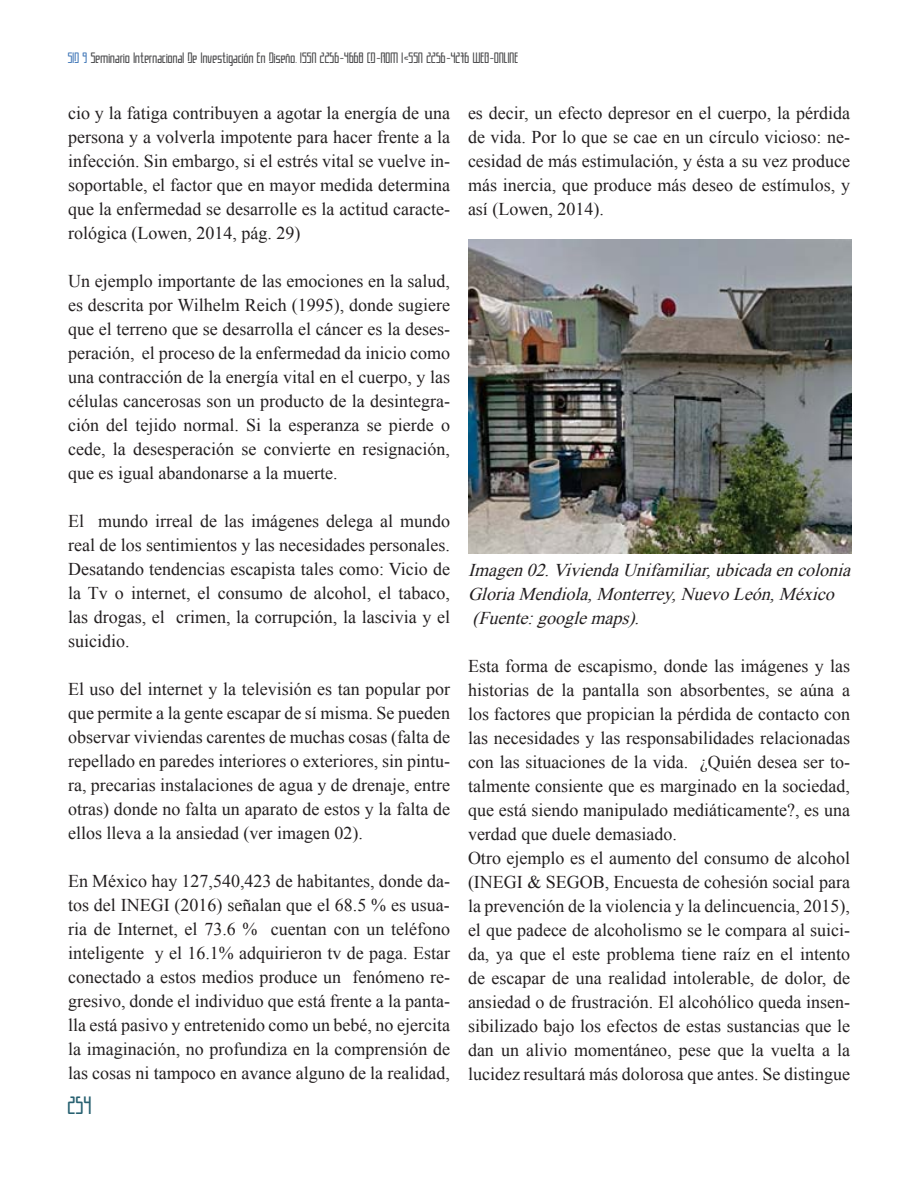
<style>
.page{position:relative;width:918px;height:1188px;background:#fff}
.page>*{position:absolute;margin:0;border:0;box-sizing:border-box;transform-origin:0 0}
.t1{font:22.5px "TALLER11";color:#286171}
.t2{font:18px/24px "Times New Roman";color:#231f20;text-align:justify}
.t3{font:italic 18px/24px "Times New Roman";color:#231f20}
.t4{font:13.5px "TALLER11";color:#4a4a4c}
.s1{color:#457ab9}
</style>
<div class="page">
<img style="left:468px;top:240px;width:383px;height:313px">
<p class="t4" style="left:68px;top:51px;width:452px"><span class="s1">SID 9</span> Seminario Internacional De Investigación En Diseño. ISSN 2256-4668 CD-ROM I&lt;SSN 2256-4276 WEB-ONLINE</p>
<p class="t2" style="left:68px;top:101px;width:384px">cio y la fatiga contribuyen a agotar la energía de una persona y a volverla impotente para hacer frente a la infección. Sin embargo, si el estrés vital se vuelve in&shy;soportable, el factor que en mayor medida determina que la enfermedad se desarrolle es la actitud caracte&shy;rológica (Lowen, 2014, pág. 29)</p>
<p class="t2" style="left:68px;top:269px;width:384px">Un ejemplo importante de las emociones en la salud, es descrita por Wilhelm Reich (1995), donde sugiere que el terreno que se desarrolla el cáncer es la deses&shy;peración, el proceso de la enfermedad da inicio como una contracción de la energía vital en el cuerpo, y las células cancerosas son un producto de la desintegra&shy;ción del tejido normal. Si la esperanza se pierde o cede, la desesperación se convierte en resignación, que es igual abandonarse a la muerte.</p>
<p class="t2" style="left:68px;top:509px;width:384px">El mundo irreal de las imágenes delega al mundo real de los sentimientos y las necesidades personales.<br>Desatando tendencias escapista tales como: Vicio de la Tv o internet, el consumo de alcohol, el tabaco, las drogas, el crimen, la corrupción, la lascivia y el suicidio.</p>
<p class="t2" style="left:68px;top:677px;width:384px">El uso del internet y la televisión es tan popular por que permite a la gente escapar de sí misma. Se pueden observar viviendas carentes de muchas cosas (falta de repellado en paredes interiores o exteriores, sin pintu&shy;ra, precarias instalaciones de agua y de drenaje, entre otras) donde no falta un aparato de estos y la falta de ellos lleva a la ansiedad (ver imagen 02).</p>
<p class="t2" style="left:68px;top:869px;width:384px">En México hay 127,540,423 de habitantes, donde da&shy;tos del INEGI (2016) señalan que el 68.5 % es usua&shy;ria de Internet, el 73.6 % cuentan con un teléfono inteligente y el 16.1% adquirieron tv de paga. Estar conectado a estos medios produce un fenómeno re&shy;gresivo, donde el individuo que está frente a la panta&shy;lla está pasivo y entretenido como un bebé, no ejercita la imaginación, no profundiza en la comprensión de las cosas ni tampoco en avance alguno de la realidad,</p>
<p class="t1" style="left:68px;top:1094px;width:26px">254</p>
<p class="t2" style="left:468px;top:101px;width:384px">es decir, un efecto depresor en el cuerpo, la pérdida de vida. Por lo que se cae en un círculo vicioso: ne&shy;cesidad de más estimulación, y ésta a su vez produce más inercia, que produce más deseo de estímulos, y así (Lowen, 2014).</p>
<p class="t3" style="left:468px;top:558px;width:389px">Imagen02.ViviendaUnifamiliar,ubicadaencolonia<br>GloriaMendiola,Monterrey,NuevoLeón,México (Fuente:googlemap s).</p>
<p class="t2" style="left:468px;top:654px;width:384px;text-align:left">Esta forma de escapismo, donde las imágenes y las historias de la pantalla son absorbentes, se aúna a los factores que propician la pérdida de contacto con las necesidades y las responsabilidades relacionadas con las situaciones de la vida. ¿Quién desea ser to&shy;talmente consiente que es marginado en la sociedad, que está siendo manipulado mediáticamente?, es una verdad que duele demasiado.<br>Otro ejemplo es el aumento del consumo de alcohol (INEGI &amp; SEGOB, Encuesta de cohesión social para la prevención de la violencia y la delincuencia, 2015), el que padece de alcoholismo se le compara al suici&shy;da, ya que el este problema tiene raíz en el intento de escapar de una realidad intolerable, de dolor, de ansiedad o de frustración. El alcohólico queda insen&shy;sibilizado bajo los efectos de estas sustancias que le dan un alivio momentáneo, pese que la vuelta a la lucidez resultará más dolorosa que antes. Se distingue</p>
</div>
